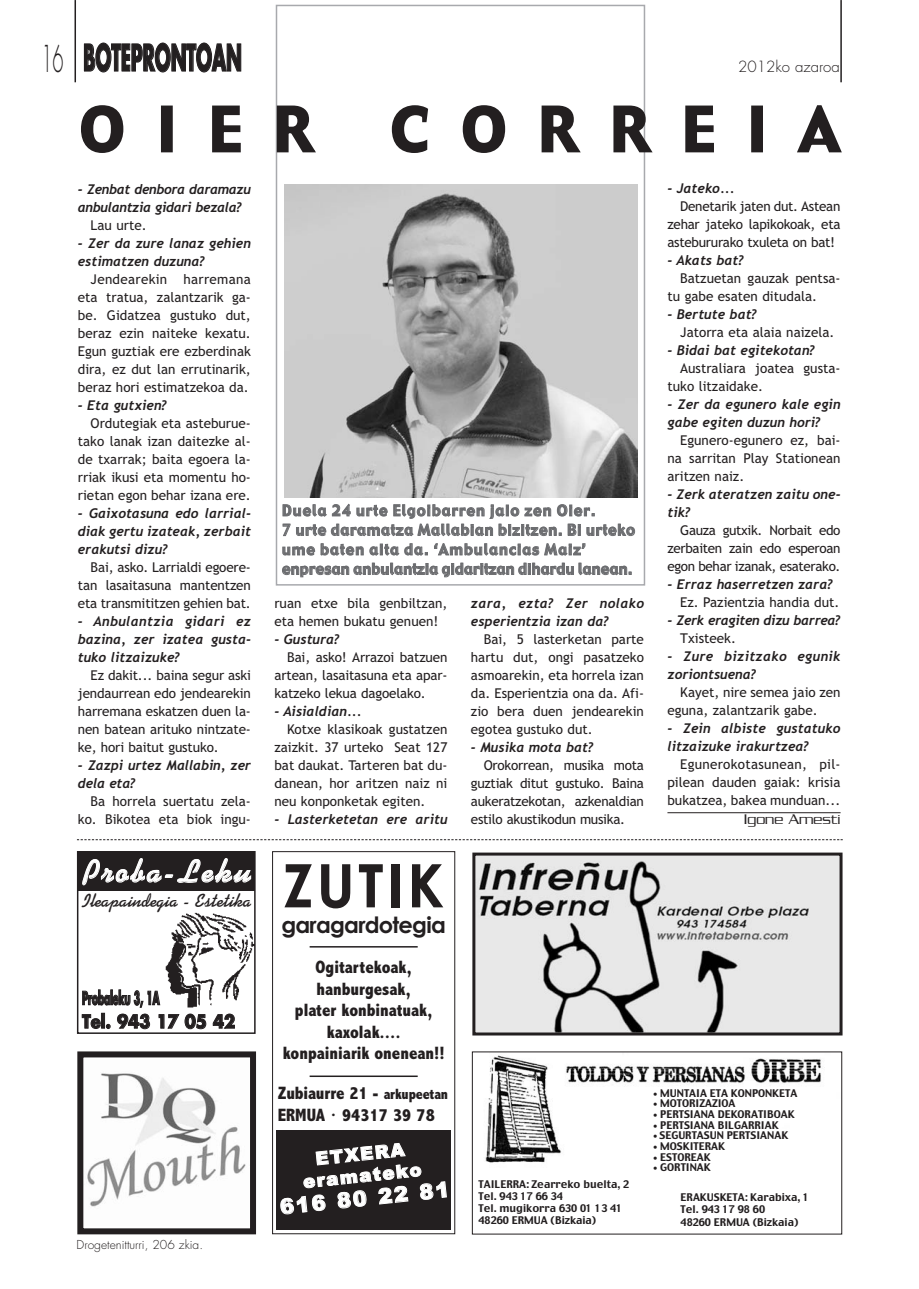
<style>
.page{position:relative;width:919px;height:1289px;background:#fff}
.page>*{position:absolute;margin:0;border:0;box-sizing:border-box;transform-origin:0 0}
.t1{font:60px "Gadget";letter-spacing:.535em;color:#231f20}
.t2{font:700 60px "Century Gothic";letter-spacing:.055em;color:#231f20}
.t3{font:700 36px "Futura";letter-spacing:-.005em;color:#231f20;scale:.5 1}
.t4{font:700 36px "Swing";letter-spacing:.08em;color:#fff}
.t5{font:700 22.5px "Century Gothic";letter-spacing:-.035em;color:#231f20}
.t6{font:700 21px "Swing";color:#231f20}
.t7{font:900 21px "Arial";color:#fff}
.t8{font:800 condensed 18px/21.6px "Abadi";color:#231f20;text-align:center}
.t9{font:700 18px/23.4px "Futura";color:#231f20;scale:.5 1}
.t10{font:900 18px/21.6px "Arial";color:#fff;text-align:center}
.t11{font:15px/19.5px "Gadget";letter-spacing:.065em;color:#6c6d70;scale:.95 1}
.t12{font:300 15px "Futura";color:#231f20}
.t13{font:300 15px "Serpentine";color:#231f20}
.t14{font:13.5px/18px "Trebuchet MS";color:#231f20;text-align:justify}
.t15{font:italic 700 13.5px/18px "Trebuchet";color:#231f20}
.t16{font:italic 700 13.5px/18px "Trebuchet";letter-spacing:-.025em;color:#231f20}
.t17{font:italic 700 13.5px/18px "Trebuchet";letter-spacing:.025em;color:#231f20}
.t18{font:300 12px "Futura";color:#231f20}
.t19{font:10.5px/12.3px "Charcoal";color:#231f20}
.s1{font-weight:300}
.s2{font-size:15px}
.s3{font-size:7.5px}
</style>
<div class="page">
<hr style="left:74px;top:1px;width:2px;height:81px;background:#231f20">
<hr style="left:840px;top:1px;width:1px;height:81px;background:#231f20">
<svg style="left:77px;top:839px;width:765px;height:1px"></svg>
<img style="left:485px;top:1055px;width:336px;height:108px">
<div style="left:472px;top:1051px;width:370px;height:183px;border:1px solid #231f20"></div>
<img style="left:476px;top:856px;width:362px;height:175px">
<div style="left:472px;top:852px;width:370px;height:183px;border:3px solid #231f20"></div>
<hr style="left:667px;top:812px;width:173px;height:1px;background:#231f20">
<div style="left:276px;top:5px;width:369px;height:580px;border:2px solid #a8a9ad"></div>
<img style="left:284px;top:184px;width:353px;height:313px">
<img style="left:87px;top:1073px;width:159px;height:134px">
<div style="left:77px;top:1051px;width:179px;height:183px;border:6px solid #231f20"></div>
<div style="left:272px;top:851px;width:183px;height:383px;border:1px solid #231f20"></div>
<div style="left:276px;top:1129px;width:175px;height:100px;background:#231f20"></div>
<hr style="left:309px;top:946px;width:108px;height:1px;background:#231f20">
<hr style="left:309px;top:1075px;width:108px;height:1px;background:#231f20">
<img style="left:165px;top:912px;width:87px;height:96px">
<div style="left:77px;top:851px;width:178px;height:182px;border:2px solid #231f20"></div>
<div style="left:77px;top:851px;width:178px;height:39px;background:#231f20"></div>
<h2 class="t3" style="left:41px;top:41px;width:402px"><span class="s1">16</span> BOTEPRONTOAN</h2>
<p class="t12" style="left:738px;top:59px;width:103px">2012ko azaroa</p>
<h1 class="t1" style="left:80px;top:106px;width:235px">OIER</h1>
<h1 class="t1" style="left:390px;top:106px;width:450px">CORREIA</h1>
<p class="t16" style="left:78px;top:181px;width:174px">- Zenbat denbora daramazu anbulantzia gidari bezala?</p>
<p class="t14" style="left:91px;top:217px;width:58px">Lau urte.</p>
<p class="t15" style="left:78px;top:235px;width:175px">- Zer da zure lanaz gehien estimatzen duzuna?</p>
<p class="t14" style="left:78px;top:271px;width:174px;text-indent:13px">Jendearekin harremana eta tratua, zalantzarik ga&shy;be. Gidatzea gustuko dut, beraz ezin naiteke kexatu.<br>Egun guztiak ere ezberdinak dira, ez dut lan errutinarik, beraz hori estimatzekoa da.</p>
<p class="t15" style="left:78px;top:397px;width:91px">- Eta gutxien?</p>
<p class="t14" style="left:78px;top:415px;width:174px;text-indent:13px">Ordutegiak eta asteburue&shy;tako lanak izan daitezke al&shy;de txarrak; baita egoera la&shy;rriak ikusi eta momentu ho&shy;rietan egon behar izana ere.</p>
<p class="t15" style="left:78px;top:505px;width:175px;text-align:justify">- Gaixotasuna edo larrial&shy;diak gertu izateak, zerbait erakutsi dizu?</p>
<p class="t14" style="left:78px;top:559px;width:174px;text-indent:13px">Bai, asko. Larrialdi egoere&shy;tan lasaitasuna mantentzen eta transmititzen gehien bat.</p>
<p class="t15" style="left:78px;top:613px;width:175px;text-align:justify">- Anbulantzia gidari ez bazina, zer izatea gusta&shy;tuko litzaizuke?</p>
<p class="t14" style="left:78px;top:667px;width:174px;text-indent:13px">Ez dakit... baina segur aski jendaurrean edo jendearekin harremana eskatzen duen la&shy;nen batean arituko nintzate&shy;ke, hori baitut gustuko.</p>
<p class="t15" style="left:78px;top:757px;width:175px">- Zazpi urtez Mallabin, zer dela eta?</p>
<p class="t14" style="left:78px;top:793px;width:174px;text-align:right">Ba horrela suertatu zela&shy;ko. Bikotea eta biok ingu-</p>
<h2 class="t4" style="left:82px;top:858px;width:170px">Proba-Leku</h2>
<h3 class="t6" style="left:81px;top:893px;width:171px">Ileapaindegia - Estetika</h3>
<h3 class="t9" style="left:82px;top:987px;width:308px">Probaleku 3, 1A<br>Tel. 943 17 05 42</h3>
<p class="t18" style="left:77px;top:1238px;width:128px">Drogetenitturri, 206 zkia.</p>
<p class="t11" style="left:282px;top:501px;width:373px">Duela 24 urte Elgoibarren jaio zen Oier.<br>7 urte daramatza Mallabian bizitzen. Bi urteko ume baten aita da. ‘Ambulancias Maiz’ enpresan anbulantzia gidaritzan dihardu lanean.</p>
<p class="t14" style="left:274px;top:595px;width:174px">ruan etxe bila genbiltzan, eta hemen bukatu genuen!</p>
<p class="t15" style="left:274px;top:631px;width:67px">- Gustura?</p>
<p class="t14" style="left:274px;top:649px;width:174px;text-indent:13px">Bai, asko! Arrazoi batzuen artean, lasaitasuna eta apar&shy;katzeko lekua dagoelako.</p>
<p class="t15" style="left:274px;top:703px;width:89px">- Aisialdian...</p>
<p class="t14" style="left:274px;top:721px;width:174px;text-indent:13px">Kotxe klasikoak gustatzen zaizkit. 37 urteko Seat 127 bat daukat. Tarteren bat du&shy;danean, hor aritzen naiz ni neu konponketak egiten.</p>
<p class="t15" style="left:274px;top:811px;width:175px">- Lasterketetan ere aritu</p>
<p class="t15" style="left:471px;top:595px;width:175px">zara, ezta? Zer nolako esperientzia izan da?</p>
<p class="t14" style="left:471px;top:631px;width:174px;text-indent:13px">Bai, 5 lasterketan parte hartu dut, ongi pasatzeko asmoarekin, eta horrela izan da. Esperientzia ona da. Afi&shy;zio bera duen jendearekin egotea gustuko dut.</p>
<p class="t15" style="left:471px;top:739px;width:124px">- Musika mota bat?</p>
<p class="t14" style="left:471px;top:757px;width:174px;text-indent:13px">Orokorrean, musika mota guztiak ditut gustuko. Baina aukeratzekotan, azkenaldian estilo akustikodun musika.</p>
<p class="t15" style="left:667px;top:181px;width:69px">- Jateko...</p>
<p class="t14" style="left:667px;top:199px;width:174px;text-indent:13px">Denetarik jaten dut. Astean zehar jateko lapikokoak, eta astebururako txuleta on bat!</p>
<p class="t15" style="left:667px;top:253px;width:78px">- Akats bat?</p>
<p class="t14" style="left:667px;top:271px;width:174px;text-indent:13px">Batzuetan gauzak pentsa&shy;tu gabe esaten ditudala.</p>
<p class="t15" style="left:667px;top:307px;width:91px">- Bertute bat?</p>
<p class="t14" style="left:680px;top:325px;width:156px">Jatorra eta alaia naizela.</p>
<p class="t15" style="left:667px;top:343px;width:149px">- Bidai bat egitekotan?</p>
<p class="t14" style="left:667px;top:361px;width:174px;text-indent:13px">Australiara joatea gusta&shy;tuko litzaidake.</p>
<p class="t15" style="left:667px;top:397px;width:175px">- Zer da egunero kale egin gabe egiten duzun hori?</p>
<p class="t14" style="left:667px;top:433px;width:174px;text-indent:13px">Egunero-egunero ez, bai&shy;na sarritan Play Stationean aritzen naiz.</p>
<p class="t15" style="left:667px;top:486px;width:175px">- Zerk ateratzen zaitu one&shy;tik?</p>
<p class="t14" style="left:667px;top:522px;width:174px;text-indent:13px">Gauza gutxik. Norbait edo zerbaiten zain edo esperoan egon behar izanak, esaterako.</p>
<p class="t15" style="left:667px;top:576px;width:167px">- Erraz haserretzen zara?</p>
<p class="t14" style="left:680px;top:594px;width:161px">Ez. Pazientzia handia dut.</p>
<p class="t16" style="left:667px;top:612px;width:175px">- Zerk eragiten dizu barrea?</p>
<p class="t14" style="left:680px;top:630px;width:57px">Txisteek.</p>
<p class="t17" style="left:667px;top:648px;width:175px">- Zure bizitzako egunik zoriontsuena?</p>
<p class="t14" style="left:667px;top:684px;width:174px;text-indent:13px">Kayet, nire semea jaio zen eguna, zalantzarik gabe.</p>
<p class="t15" style="left:667px;top:720px;width:175px">- Zein albiste gustatuko litzaizuke irakurtzea?</p>
<p class="t14" style="left:667px;top:756px;width:174px;text-indent:13px">Egunerokotasunean, pil&shy;pilean dauden gaiak: krisia bukatzea, bakea munduan...</p>
<p class="t13" style="left:743px;top:813px;width:98px">Igone Amesti</p>
<h1 class="t2" style="left:283px;top:863px;width:163px">ZUTIK</h1>
<h3 class="t5" style="left:281px;top:916px;width:166px">garagardotegia</h3>
<h3 class="t8" style="left:283px;top:958px;width:163px">Ogitartekoak, hanburgesak,<br>plater konbinatuak, kaxolak.... konpainiarik onenean!!</h3>
<h3 class="t8" style="left:278px;top:1084px;width:172px;text-align:left">Zubiaurre 21 - <span class="s2">arkupeetan<br></span>ERMUA · 94317 39 78</h3>
<h3 class="t10" style="left:300px;top:1151px;width:120px;rotate:-6deg">ETXERA eramateko</h3>
<h3 class="t7" style="left:279px;top:1198px;width:172px;rotate:-6deg">616 80 22 81</h3>
<p class="t19" style="left:478px;top:1178px;width:152px">TAILERRA: Zearreko buelta, 2<br>Tel. 943 17 66 34<br>Tel. mugikorra 630 01 13 41<br>48260 ERMUA (Bizkaia)</p>
<p class="t19" style="left:653px;top:1087px;width:146px"><span class="s3">•</span> MUNTAIA ETA KONPONKETA</p>
<p class="t19" style="left:653px;top:1098px;width:84px"><span class="s3">•</span> MOTORIZAZIOA</p>
<p class="t19" style="left:653px;top:1108px;width:143px"><span class="s3">•</span> PERTSIANA DEKORATIBOAK</p>
<p class="t19" style="left:653px;top:1119px;width:127px"><span class="s3">•</span> PERTSIANA BILGARRIAK</p>
<p class="t19" style="left:653px;top:1130px;width:137px"><span class="s3">•</span> SEGURTASUN PERTSIANAK</p>
<p class="t19" style="left:653px;top:1140px;width:74px"><span class="s3">•</span> MOSKITERAK</p>
<p class="t19" style="left:653px;top:1151px;width:59px"><span class="s3">•</span> ESTOREAK</p>
<p class="t19" style="left:653px;top:1162px;width:59px"><span class="s3">•</span> GORTINAK</p>
<p class="t19" style="left:680px;top:1191px;width:130px">ERAKUSKETA: Karabixa, 1<br>Tel. 943 17 98 60<br>48260 ERMUA (Bizkaia)</p>
</div>
